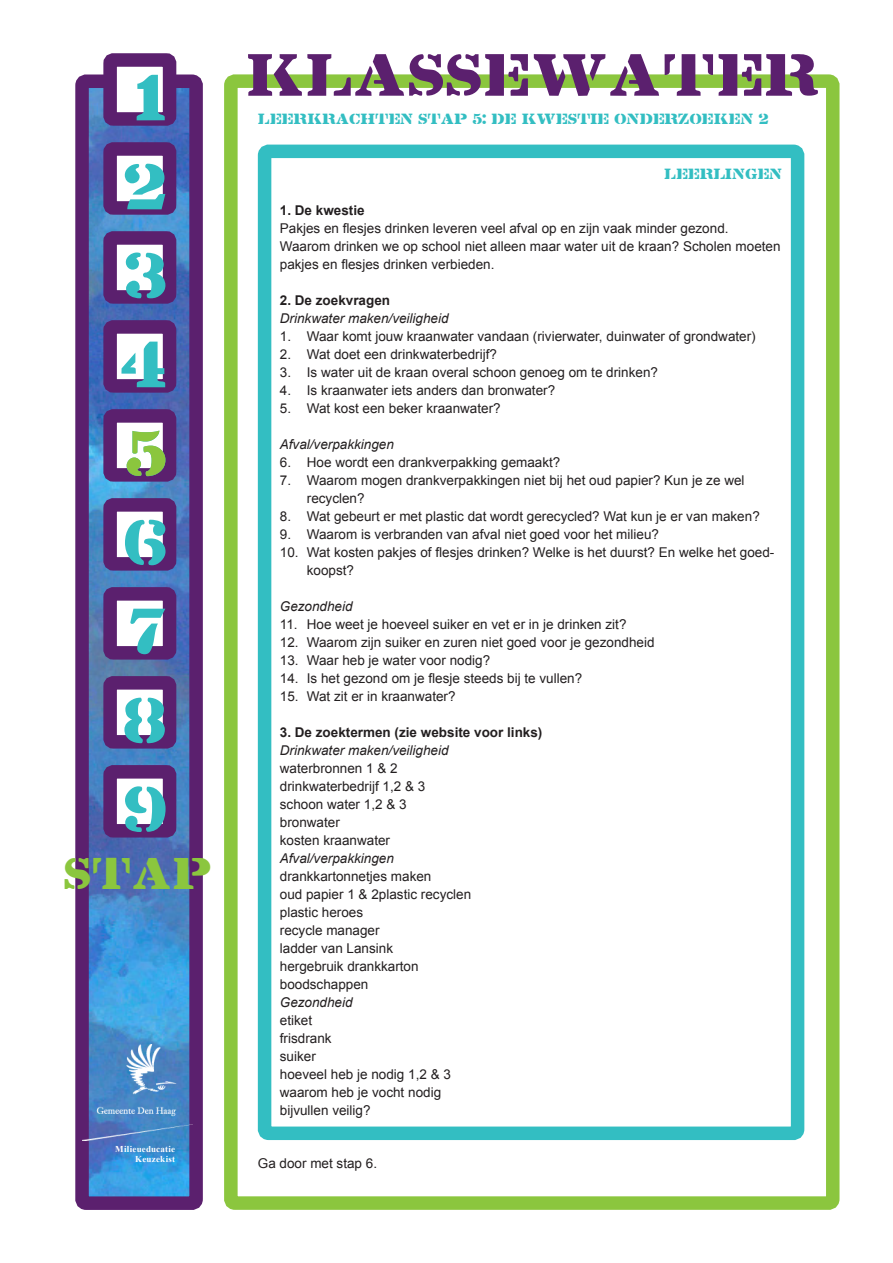
<style>
.page{position:relative;width:893px;height:1263px;background:#fff}
.page>*{position:absolute;margin:0;border:0;box-sizing:border-box;transform-origin:0 0}
.keuzekist-titel{font:54px "Lintsec";color:#5b206e}
.stap{font:40.5px "Lintsec";color:#8bc63e}
.tekst{font:13.5px/18px "Arial";color:#231f20}
.t1{font:italic 13.5px/18px "Arial";color:#231f20}
.tekst-2{font:13.5px "Lintsec";letter-spacing:-.01em;color:#33bec2}
.t2{font:700 9px/10.8px "Times New Roman";letter-spacing:.02em;color:#fff;text-align:right}
.s1{font-weight:700}
.s2{font-weight:700;font-style:normal}
.s3{font-style:italic}
</style>
<div class="page">
<div style="left:224px;top:74px;width:615px;height:1136px;border:14px solid #8bc63e;border-radius:4px"></div>
<img style="left:90px;top:90px;width:98px;height:1105px">
<div style="left:75px;top:75px;width:128px;height:1135px;border:14px solid #5b206e;border-radius:4px"></div>
<img style="left:83px;top:1045px;width:109px;height:96px">
<div style="left:110px;top:772px;width:60px;height:59px;background:#fff;border-radius:3px"></div>
<div style="left:103px;top:765px;width:73px;height:72px;border:14px solid #5b206e;border-radius:3px"></div>
<svg style="left:125px;top:786px;width:41px;height:46px"></svg>
<div style="left:110px;top:683px;width:60px;height:59px;background:#fff;border-radius:3px"></div>
<div style="left:103px;top:676px;width:73px;height:72px;border:14px solid #5b206e;border-radius:3px"></div>
<svg style="left:124px;top:698px;width:41px;height:45px"></svg>
<div style="left:110px;top:594px;width:60px;height:59px;background:#fff;border-radius:3px"></div>
<div style="left:103px;top:587px;width:73px;height:73px;border:14px solid #5b206e;border-radius:3px"></div>
<svg style="left:130px;top:609px;width:35px;height:45px"></svg>
<div style="left:110px;top:505px;width:60px;height:59px;background:#fff;border-radius:3px"></div>
<div style="left:103px;top:498px;width:73px;height:73px;border:14px solid #5b206e;border-radius:3px"></div>
<svg style="left:125px;top:520px;width:41px;height:45px"></svg>
<div style="left:110px;top:416px;width:60px;height:59px;background:#fff;border-radius:3px"></div>
<div style="left:103px;top:409px;width:73px;height:73px;border:14px solid #5b206e;border-radius:3px"></div>
<div style="left:110px;top:327px;width:60px;height:59px;background:#fff;border-radius:3px"></div>
<div style="left:103px;top:320px;width:73px;height:73px;border:14px solid #5b206e;border-radius:3px"></div>
<svg style="left:121px;top:342px;width:44px;height:45px"></svg>
<div style="left:110px;top:238px;width:60px;height:59px;background:#fff;border-radius:3px"></div>
<div style="left:103px;top:231px;width:73px;height:73px;border:14px solid #5b206e;border-radius:3px"></div>
<svg style="left:126px;top:252px;width:39px;height:46px"></svg>
<div style="left:110px;top:149px;width:60px;height:59px;background:#fff;border-radius:3px"></div>
<div style="left:103px;top:142px;width:73px;height:73px;border:14px solid #5b206e;border-radius:3px"></div>
<svg style="left:125px;top:164px;width:40px;height:45px"></svg>
<div style="left:110px;top:60px;width:60px;height:59px;background:#fff;border-radius:3px"></div>
<div style="left:103px;top:53px;width:73px;height:73px;border:14px solid #5b206e;border-radius:3px"></div>
<svg style="left:137px;top:75px;width:28px;height:45px"></svg>
<svg style="left:127px;top:430px;width:38px;height:46px"></svg>
<div style="left:258px;top:145px;width:546px;height:995px;border:14px solid #33bec2;border-radius:4px"></div>
<p class="stap" style="left:63px;top:857px;width:150px">STAP</p>
<p class="t2" style="left:115px;top:1143px;width:61px">Milieueducatie<br>Keuzekist</p>
<p class="keuzekist-titel" style="left:244px;top:52px;width:576px">KLASSEWATER</p>
<p class="tekst-2" style="left:258px;top:113px;width:512px">LEERKRACHTEN STAP 5: DE KWESTIE ONDERZOEKEN 2</p>
<p class="tekst-2" style="left:664px;top:168px;width:120px">LEERLINGEN</p>
<p class="tekst" style="left:280px;top:201px;width:502px"><span class="s1">1. De kwestie<br></span>Pakjes en flesjes drinken leveren veel afval op en zijn vaak minder gezond.<br>Waarom drinken we op school niet alleen maar water uit de kraan? Scholen moeten pakjes en flesjes drinken verbieden.</p>
<p class="t1" style="left:280px;top:291px;width:170px"><span class="s2">2. De zoekvragen<br></span>Drinkwater maken/veiligheid</p>
<p class="tekst" style="left:280px;top:327px;width:477px">1. Waar komt jouw kraanwater vandaan (rivierwater, duinwater of grondwater)</p>
<p class="tekst" style="left:280px;top:345px;width:219px">2. Wat doet een drinkwaterbedrijf?</p>
<p class="tekst" style="left:280px;top:363px;width:380px">3. Is water uit de kraan overal schoon genoeg om te drinken?</p>
<p class="tekst" style="left:280px;top:381px;width:277px">4. Is kraanwater iets anders dan bronwater?</p>
<p class="tekst" style="left:280px;top:399px;width:222px">5. Wat kost een beker kraanwater?</p>
<p class="t1" style="left:280px;top:435px;width:116px">Afval/verpakkingen</p>
<p class="tekst" style="left:280px;top:453px;width:282px">6. Hoe wordt een drankverpakking gemaakt?</p>
<p class="tekst" style="left:307px;top:471px;width:439px;text-indent:-27px">7. Waarom mogen drankverpakkingen niet bij het oud papier? Kun je ze wel recyclen?</p>
<p class="tekst" style="left:280px;top:507px;width:481px">8. Wat gebeurt er met plastic dat wordt gerecycled? Wat kun je er van maken?</p>
<p class="tekst" style="left:280px;top:525px;width:381px">9. Waarom is verbranden van afval niet goed voor het milieu?</p>
<p class="tekst" style="left:307px;top:543px;width:469px;text-indent:-27px">10. Wat kosten pakjes of flesjes drinken? Welke is het duurst? En welke het goed&shy;koopst?</p>
<p class="t1" style="left:280px;top:597px;width:74px">Gezondheid</p>
<p class="tekst" style="left:280px;top:615px;width:348px">11. Hoe weet je hoeveel suiker en vet er in je drinken zit?</p>
<p class="tekst" style="left:280px;top:633px;width:376px">12. Waarom zijn suiker en zuren niet goed voor je gezondheid</p>
<p class="tekst" style="left:280px;top:651px;width:212px">13. Waar heb je water voor nodig?</p>
<p class="tekst" style="left:280px;top:669px;width:304px">14. Is het gezond om je flesje steeds bij te vullen?</p>
<p class="tekst" style="left:280px;top:687px;width:177px">15. Wat zit er in kraanwater?</p>
<p class="tekst" style="left:280px;top:723px;width:264px"><span class="s1">3. De zoektermen (zie website voor links)<br></span><span class="s3">Drinkwater maken/veiligheid<br></span>waterbronnen 1 &amp; 2<br>drinkwaterbedrijf 1,2 &amp; 3<br>schoon water 1,2 &amp; 3<br>bronwater<br>kosten kraanwater<br><span class="s3">Afval/verpakkingen<br></span>drankkartonnetjes maken<br>oud papier 1 &amp; 2plastic recyclen<br>plastic heroes<br>recycle manager<br>ladder van Lansink<br>hergebruik drankkarton<br>boodschappen<br><span class="s3">Gezondheid<br></span>etiket<br>frisdrank<br>suiker<br>hoeveel heb je nodig 1,2 &amp; 3<br>waarom heb je vocht nodig<br>bijvullen veilig?</p>
<p class="tekst" style="left:258px;top:1155px;width:121px">Ga door met stap 6.</p>
</div>
